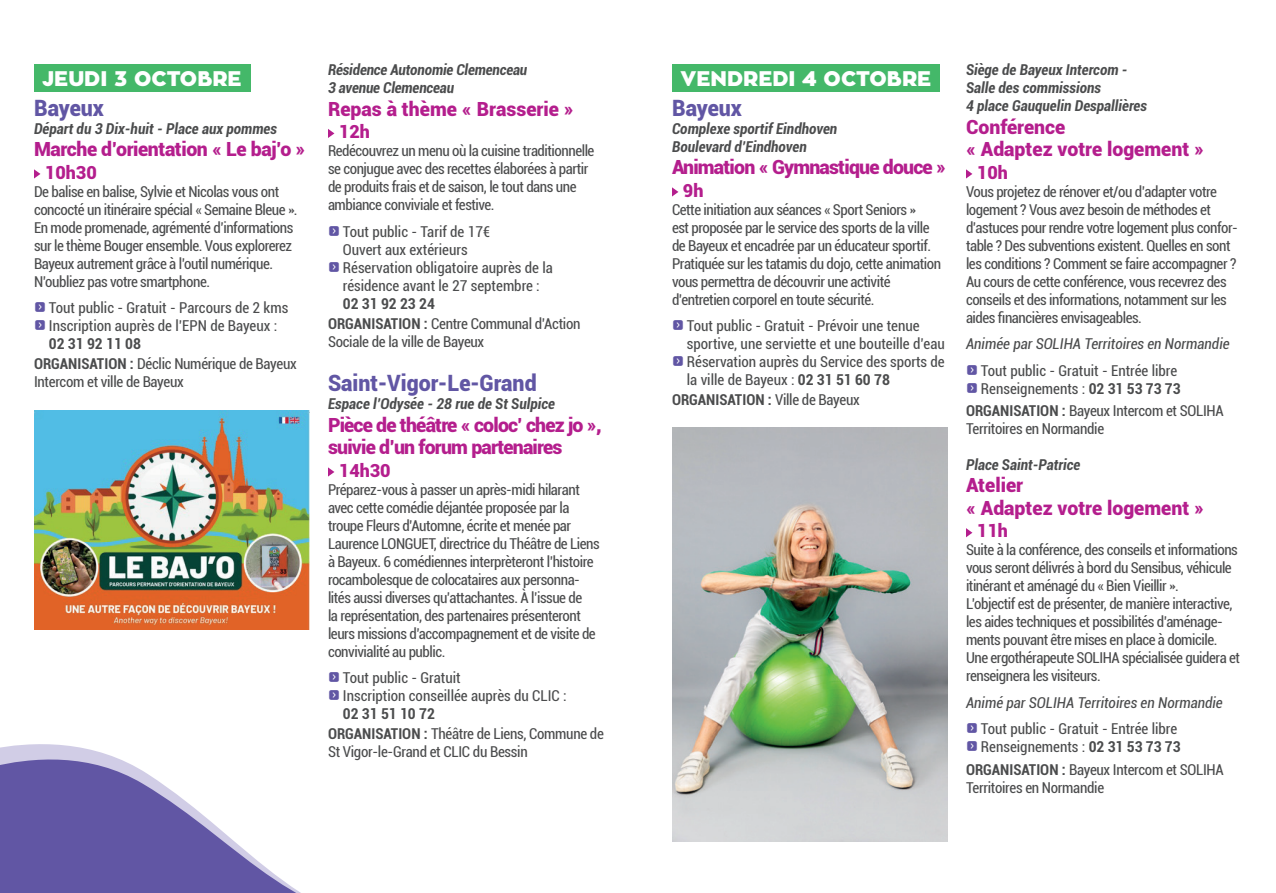
<style>
.page{position:relative;width:1276px;height:893px;background:#fff}
.page>*{position:absolute;margin:0;border:0;box-sizing:border-box;transform-origin:0 0}
.t1{font:900 22.5px "Roboto";color:#6156a4;scale:.95 1}
.t2{font:900 21px "Zona Pro";color:#fff}
.t3{font:900 19.5px/22.5px "Roboto";color:#b41e8d}
.t4{font:900 19.5px/22.5px "Roboto";letter-spacing:-.04em;color:#b41e8d}
.t5{font:900 19.5px "Roboto";letter-spacing:-.02em;color:#b41e8d}
.t6{font:900 18px "Roboto";color:#b41e8d}
.t7{font:condensed 15px/18px "Roboto";letter-spacing:-.03em;color:#4b4c4d}
.t8{font:condensed 15px "Roboto";color:#4b4c4d}
.t9{font:italic 700 condensed 15px/18px "Roboto";color:#4b4c4d}
.t10{font:italic condensed 15px/26.5px "Roboto";color:#4b4c4d}
.t11{font:700 condensed 15px/20.1px "Roboto";color:#4b4c4d}
.t12{font:condensed 15px "Roboto";letter-spacing:-.005em;color:#4b4c4d}
.s1{font-family:"Button Bonus Rounded Negative";font-stretch:normal;font-size:12px;color:#6156a4}
.s2{font-weight:700}
.s3{font-weight:400}
.s4{font-family:"Button Bonus Rounded Negative";font-style:normal;font-stretch:normal;font-size:12px;color:#6156a4}
.s5{font-style:normal}
</style>
<div class="page">
<div style="left:34px;top:64px;width:217px;height:28px;background:#44b869"></div>
<svg style="left:34px;top:169px;width:6px;height:10px"></svg>
<svg style="left:328px;top:129px;width:6px;height:9px"></svg>
<div style="left:672px;top:64px;width:268px;height:28px;background:#44b869"></div>
<svg style="left:672px;top:187px;width:6px;height:10px"></svg>
<svg style="left:966px;top:169px;width:6px;height:10px"></svg>
<svg style="left:966px;top:528px;width:6px;height:9px"></svg>
<svg style="left:328px;top:467px;width:6px;height:10px"></svg>
<svg style="left:0;top:744px;width:301px;height:149px;fill:#6156a4"></svg>
<img style="left:34px;top:411px;width:276px;height:218px">
<img style="left:672px;top:427px;width:276px;height:414px">
<h2 class="t2" style="left:43px;top:65px;width:201px">JEUDI 3 OCTOBRE</h2>
<h1 class="t1" style="left:34px;top:92px;width:75px">Bayeux</h1>
<p class="t9" style="left:34px;top:119px;width:245px">Départ du 3 Dix-huit - Place aux pommes</p>
<h3 class="t5" style="left:34px;top:135px;width:273px">Marche d’orientation « Le baj’o »</h3>
<p class="t6" style="left:45px;top:159px;width:53px">10h30</p>
<p class="t7" style="left:34px;top:182px;width:265px">De balise en balise, Sylvie et Nicolas vous ont concocté un itinéraire spécial « Semaine Bleue ».<br>En mode promenade, agrémenté d’informations sur le thème Bouger ensemble. Vous explorerez Bayeux autrement grâce à l’outil numérique.<br>N’oubliez pas votre smartphone.</p>
<p class="t8" style="left:34px;top:297px;width:256px"><span class="s1">f</span> Tout public - Gratuit - Parcours de 2 kms</p>
<p class="t8" style="left:34px;top:315px;width:245px"><span class="s1">f</span> Inscription auprès de l’EPN de Bayeux :</p>
<p class="t11" style="left:49px;top:333px;width:94px">02 31 92 11 08</p>
<p class="t7" style="left:34px;top:354px;width:264px"><span class="s2">ORGANISATION :</span> Déclic Numérique de Bayeux<br>Intercom et ville de Bayeux</p>
<p class="t9" style="left:328px;top:60px;width:201px">Résidence Autonomie Clemenceau<br>3 avenue Clemenceau</p>
<h3 class="t3" style="left:328px;top:97px;width:247px">Repas à thème « Brasserie »</h3>
<p class="t6" style="left:339px;top:119px;width:32px">12h</p>
<p class="t7" style="left:328px;top:141px;width:268px">Redécouvrez un menu où la cuisine traditionnelle se conjugue avec des recettes élaborées à partir de produits frais et de saison, le tout dans une ambiance conviviale et festive.</p>
<p class="t8" style="left:328px;top:221px;width:164px"><span class="s1">f</span> Tout public - Tarif de 17€</p>
<p class="t8" style="left:343px;top:239px;width:126px">Ouvert aux extérieurs</p>
<p class="t8" style="left:328px;top:257px;width:226px"><span class="s1">f</span> Réservation obligatoire auprès de la</p>
<p class="t8" style="left:343px;top:275px;width:198px">résidence avant le 27 septembre :</p>
<p class="t11" style="left:328px;top:293px;width:254px;text-indent:15px">02 31 92 23 24<br>ORGANISATION : <span class="s3">Centre Communal d’Action</span></p>
<p class="t7" style="left:328px;top:332px;width:158px">Sociale de la ville de Bayeux</p>
<h1 class="t1" style="left:328px;top:367px;width:221px">Saint-Vigor-Le-Grand</h1>
<p class="t9" style="left:328px;top:394px;width:228px">Espace l’Odysée - 28 rue de St Sulpice</p>
<h3 class="t4" style="left:328px;top:413px;width:275px">Pièce de théâtre « coloc’ chez jo », suivie d’un forum partenaires</h3>
<p class="t6" style="left:339px;top:457px;width:53px">14h30</p>
<p class="t7" style="left:328px;top:480px;width:273px">Préparez-vous à passer un après-midi hilarant avec cette comédie déjantée proposée par la troupe Fleurs d’Automne, écrite et menée par Laurence LONGUET, directrice du Théâtre de Liens à Bayeux. 6 comédiennes interprèteront l’histoire rocambolesque de colocataires aux personna&shy;lités aussi diverses qu’attachantes. À l’issue de<br>la représentation, des partenaires présenteront leurs missions d’accompagnement et de visite de convivialité au public.</p>
<p class="t8" style="left:328px;top:667px;width:134px"><span class="s1">f</span> Tout public - Gratuit</p>
<p class="t8" style="left:328px;top:685px;width:240px"><span class="s1">f</span> Inscription conseillée auprès du CLIC :</p>
<p class="t11" style="left:343px;top:703px;width:94px">02 31 51 10 72</p>
<p class="t7" style="left:328px;top:724px;width:277px"><span class="s2">ORGANISATION :</span> Théâtre de Liens, Commune de<br>St Vigor-le-Grand et CLIC du Bessin</p>
<h2 class="t2" style="left:680px;top:65px;width:252px">VENDREDI 4 OCTOBRE</h2>
<h1 class="t1" style="left:672px;top:92px;width:75px">Bayeux</h1>
<p class="t9" style="left:672px;top:119px;width:167px">Complexe sportif Eindhoven<br>Boulevard d’Eindhoven</p>
<h3 class="t4" style="left:672px;top:155px;width:276px">Animation « Gymnastique douce »</h3>
<p class="t6" style="left:683px;top:177px;width:22px">9h</p>
<p class="t7" style="left:672px;top:200px;width:271px">Cette initiation aux séances « Sport Seniors »<br>est proposée par le service des sports de la ville de Bayeux et encadrée par un éducateur sportif.<br>Pratiquée sur les tatamis du dojo, cette animation vous permettra de découvrir une activité d’entretien corporel en toute sécurité.</p>
<p class="t8" style="left:672px;top:315px;width:249px"><span class="s1">f</span> Tout public - Gratuit - Prévoir une tenue</p>
<p class="t8" style="left:687px;top:333px;width:259px">sportive, une serviette et une bouteille d’eau</p>
<p class="t12" style="left:672px;top:351px;width:274px"><span class="s1">f</span> Réservation auprès du Service des sports de</p>
<p class="t8" style="left:687px;top:369px;width:204px">la ville de Bayeux : <span class="s2">02 31 51 60 78</span></p>
<p class="t11" style="left:672px;top:389px;width:189px">ORGANISATION : <span class="s3">Ville de Bayeux</span></p>
<p class="t9" style="left:966px;top:60px;width:182px">Siège de Bayeux Intercom -<br>Salle des commissions<br>4 place Gauquelin Despallières</p>
<h3 class="t3" style="left:966px;top:115px;width:240px">Conférence<br>« Adaptez votre logement »</h3>
<p class="t6" style="left:977px;top:159px;width:32px">10h</p>
<p class="t7" style="left:966px;top:182px;width:273px">Vous projetez de rénover et/ou d’adapter votre logement ? Vous avez besoin de méthodes et d’astuces pour rendre votre logement plus confor&shy;table ? Des subventions existent. Quelles en sont les conditions ? Comment se faire accompagner ?<br>Au cours de cette conférence, vous recevrez des conseils et des informations, notamment sur les aides financières envisageables.</p>
<p class="t10" style="left:966px;top:330px;width:265px">Animée par SOLIHA Territoires en Normandie <span class="s4">f</span> <span class="s5">Tout public - Gratuit - Entrée libre</span></p>
<p class="t7" style="left:966px;top:377px;width:259px;line-height:22.2px"><span class="s1">f</span> Renseignements : <span class="s2">02 31 53 73 73<br>ORGANISATION :</span> Bayeux Intercom et SOLIHA</p>
<p class="t7" style="left:966px;top:419px;width:140px">Territoires en Normandie</p>
<p class="t9" style="left:966px;top:455px;width:116px">Place Saint-Patrice</p>
<h3 class="t3" style="left:966px;top:473px;width:240px">Atelier<br>« Adaptez votre logement »</h3>
<p class="t6" style="left:977px;top:518px;width:32px">11h</p>
<p class="t7" style="left:966px;top:540px;width:275px">Suite à la conférence, des conseils et informations vous seront délivrés à bord du Sensibus, véhicule itinérant et aménagé du « Bien Vieillir ».<br>L’objectif est de présenter, de manière interactive, les aides techniques et possibilités d’aménage&shy;ments pouvant être mises en place à domicile.<br>Une ergothérapeute SOLIHA spécialisée guidera et renseignera les visiteurs.</p>
<p class="t10" style="left:966px;top:689px;width:258px">Animé par SOLIHA Territoires en Normandie <span class="s4">f</span> <span class="s5">Tout public - Gratuit - Entrée libre</span></p>
<p class="t7" style="left:966px;top:735px;width:259px;line-height:22.2px"><span class="s1">f</span> Renseignements : <span class="s2">02 31 53 73 73<br>ORGANISATION :</span> Bayeux Intercom et SOLIHA</p>
<p class="t7" style="left:966px;top:778px;width:140px">Territoires en Normandie</p>
</div>
